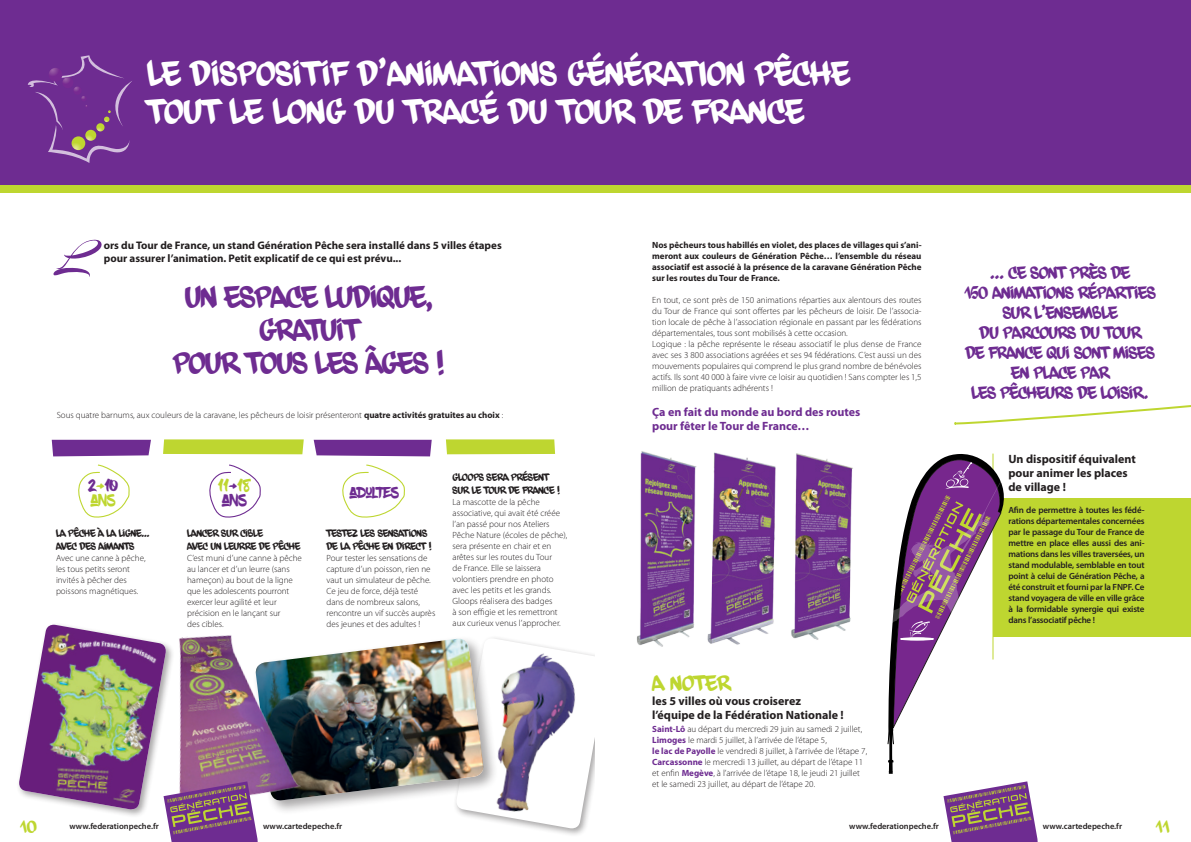
<style>
.page{position:relative;width:1191px;height:842px;background:#fff}
.page>*{position:absolute;margin:0;border:0;box-sizing:border-box;transform-origin:0 0}
.t1{font:50px "Arizonia";color:#6e2c91}
.t2{font:39.5px/38px "dfd Chasquilla";letter-spacing:.025em;color:#fff}
.t3{font:35px/33px "dfd Chasquilla";color:#6e2c91;text-align:center}
.t4{font:25px "dfd Chasquilla";letter-spacing:.025em;color:#bed630}
.t5{font:20px/20px "dfd Chasquilla";color:#6e2c91;text-align:center}
.t6{font:20px "dfd Chasquilla";color:#bed630}
.t7{font:17px "Blow Brush";color:#bed630}
.t8{font:17px "Blow Brush";color:#6e2c91}
.t9{font:16px "Blow Brush";letter-spacing:-.05em;color:#6e2c91}
.t10{font:16px "Blow Brush";color:#bed630}
.t11{font:12px/13px "dfd Chasquilla";color:#231f20}
.t12{font:700 12px/14px "Myriad Pro";color:#231f20}
.t13{font:700 12px/14px "Myriad Pro";color:#6e2c91}
.t14{font:700 11px/13px "Myriad Pro";color:#231f20}
.t15{font:300 9px/11px "Myriad Pro";color:#231f20}
.t16{font:600 9px/11px "Myriad Pro";letter-spacing:-.02em;color:#231f20;text-align:justify}
.t17{font:700 9px/11px "Myriad Pro";color:#231f20;text-align:justify}
.t18{font:600 8.5px "Myriad Pro";color:#231f20}
.s1{font-weight:700}
.s2{font-size:12px;color:#bed630}
.s3{font-size:12px;color:#6e2c91}
.s4{font-weight:700;color:#6e2c91}
</style>
<div class="page">
<div style="left:0;top:0;width:595px;height:193px;background:#bed630"></div>
<div style="left:595px;top:0;width:596px;height:193px;background:#bed630"></div>
<div style="left:0;top:0;width:595px;height:184px;background:#6e2c91"></div>
<div style="left:595px;top:0;width:596px;height:184px;background:#6e2c91"></div>
<svg style="left:163px;top:439px;width:141px;height:15px"></svg>
<svg style="left:446px;top:439px;width:109px;height:15px"></svg>
<div style="left:52px;top:440px;width:99px;height:16px;background:#6e2c91"></div>
<div style="left:314px;top:440px;width:118px;height:16px;background:#6e2c91"></div>
<svg style="left:27px;top:55px;width:105px;height:108px"></svg>
<svg style="left:78px;top:464px;width:51px;height:54px"></svg>
<svg style="left:209px;top:464px;width:51px;height:54px"></svg>
<svg style="left:342px;top:464px;width:62px;height:54px"></svg>
<svg style="left:954px;top:405px;width:237px;height:20px"></svg>
<div style="left:993px;top:498px;width:198px;height:138px;background:#bed630"></div>
<img style="left:637px;top:451px;width:216px;height:196px">
<svg style="left:887px;top:453px;width:123px;height:321px"></svg>
<img style="left:18px;top:624px;width:577px;height:218px">
<div style="left:226px;top:832px;width:26px;height:10px;background:#6e2c91"></div>
<svg style="left:943px;top:781px;width:94px;height:61px"></svg>
<div style="left:1006px;top:832px;width:26px;height:10px;background:#6e2c91"></div>
<h2 class="t2" style="left:147px;top:53px;width:703px">LE DISPOSITIF D’ANIMATIONS GÉNÉRATION PÊCHE<br>TOUT LE LONG DU TRACÉ DU TOUR DE FRANCE</h2>
<h1 class="t1" style="left:53px;top:228px;width:38px">L</h1>
<p class="t17" style="left:652px;top:239px;width:271px">Nos pêcheurs tous habillés en violet, des places de villages qui s’ani&shy;meront aux couleurs de Génération Pêche… l’ensemble du réseau associatif est associé à la présence de la caravane Génération Pêche sur les routes du Tour de France.</p>
<p class="t15" style="left:652px;top:294px;width:271px">En tout, ce sont près de 150 animations réparties aux alentours des routes du Tour de France qui sont offertes par les pêcheurs de loisir. De l’associa&shy;tion locale de pêche à l’association régionale en passant par les fédérations départementales, tous sont mobilisés à cette occasion.<br>Logique : la pêche représente le réseau associatif le plus dense de France avec ses 3 800 associations agréées et ses 94 fédérations. C’est aussi un des mouvements populaires qui comprend le plus grand nombre de bénévoles actifs. Ils sont 40 000 à faire vivre ce loisir au quotidien ! Sans compter les 1,5 million de pratiquants adhérents !</p>
<h3 class="t13" style="left:652px;top:405px;width:210px">Ça en fait du monde au bord des routes pour fêter le Tour de France…</h3>
<p class="t14" style="left:104px;top:239px;width:399px">ors du Tour de France, un stand Génération Pêche sera installé dans 5 villes étapes pour assurer l’animation. Petit explicatif de ce qui est prévu...</p>
<h3 class="t3" style="left:173px;top:279px;width:273px">UN ESPACE LUDIQUE,<br>GRATUIT<br>POUR TOUS LES ÂGES !</h3>
<p class="t15" style="left:57px;top:410px;width:448px">Sous quatre barnums, aux couleurs de la caravane, les pêcheurs de loisir présenteront <span class="s1">quatre activités gratuites au choix</span> :</p>
<h3 class="t9" style="left:88px;top:476px;width:31px">2<span class="s2">&gt;</span>10</h3>
<h3 class="t7" style="left:90px;top:490px;width:27px">ANS</h3>
<h3 class="t11" style="left:56px;top:526px;width:95px">LA PÊCHE À LA LIGNE…<br>AVEC DES AIMANTS</h3>
<p class="t15" style="left:56px;top:553px;width:91px">Avec une canne à pêche, les tous petits seront invités à pêcher des poissons magnétiques.</p>
<h3 class="t10" style="left:218px;top:476px;width:34px">11<span class="s3">&gt;</span>18</h3>
<h3 class="t8" style="left:222px;top:490px;width:27px">ANS</h3>
<h3 class="t11" style="left:187px;top:526px;width:114px">LANCER SUR CIBLE<br>AVEC UN LEURRE DE PÊCHE</h3>
<p class="t15" style="left:187px;top:553px;width:116px">C’est muni d’une canne à pêche au lancer et d’un leurre (sans hameçon) au bout de la ligne que les adolescents pourront exercer leur agilité et leur précision en le lançant sur<br>des cibles.</p>
<h3 class="t9" style="left:349px;top:483px;width:51px">ADULTES</h3>
<h3 class="t11" style="left:326px;top:526px;width:107px">TESTEZ LES SENSATIONS<br>DE LA PÊCHE EN DIRECT !</h3>
<p class="t15" style="left:326px;top:553px;width:110px">Pour tester les sensations de capture d’un poisson, rien ne vaut un simulateur de pêche.<br>Ce jeu de force, déjà testé dans de nombreux salons, rencontre un vif succès auprès des jeunes et des adultes !</p>
<h3 class="t11" style="left:452px;top:471px;width:109px">GLOOPS SERA PRÉSENT<br>SUR LE TOUR DE FRANCE !</h3>
<p class="t15" style="left:452px;top:497px;width:116px">La mascotte de la pêche associative, qui avait été créée l’an passé pour nos Ateliers<br>Pêche Nature (écoles de pêche), sera présente en chair et en arêtes sur les routes du Tour<br>de France. Elle se laissera volontiers prendre en photo avec les petits et les grands.<br>Gloops réalisera des badges<br>à son effigie et les remettront aux curieux venus l’approcher.</p>
<h3 class="t4" style="left:652px;top:670px;width:79px">A NOTER</h3>
<h3 class="t12" style="left:652px;top:694px;width:193px">les 5 villes où vous croiserez l’équipe de la Fédération Nationale !</h3>
<p class="t15" style="left:652px;top:724px;width:216px"><span class="s4">Saint-Lô</span> au départ du mercredi 29 juin au samedi 2 juillet, <span class="s4">Limoges</span> le mardi 5 juillet, à l’arrivée de l’étape 5,<br><span class="s4">le lac de Payolle</span> le vendredi 8 juillet, à l’arrivée de l’étape 7, <span class="s4">Carcassonne</span> le mercredi 13 juillet, au départ de l’étape 11 et enfin <span class="s4">Megève</span>, à l’arrivée de l’étape 18, le jeudi 21 juillet et le samedi 23 juillet, au départ de l’étape 20.</p>
<h3 class="t5" style="left:964px;top:261px;width:192px">... CE SONT PRÈS DE<br>150 ANIMATIONS RÉPARTIES<br>SUR L’ENSEMBLE<br>DU PARCOURS DU TOUR<br>DE FRANCE QUI SONT MISES<br>EN PLACE PAR<br>LES PÊCHEURS DE LOISIR.</h3>
<h3 class="t12" style="left:1008px;top:452px;width:129px">Un dispositif équivalent pour animer les places de village !</h3>
<p class="t16" style="left:1008px;top:504px;width:138px">Afin de permettre à toutes les fédé&shy;rations départementales concernées par le passage du Tour de France de mettre en place elles aussi des ani&shy;mations dans les villes traversées, un stand modulable, semblable en tout point à celui de Génération Pêche, a été construit et fourni par la FNPF. Ce stand voyagera de ville en ville grâce à la formidable synergie qui existe dans l’associatif pêche !</p>
<h3 class="t6" style="left:20px;top:816px;width:18px">10</h3>
<h3 class="t6" style="left:1155px;top:816px;width:15px">11</h3>
<p class="t18" style="left:69px;top:822px;width:91px">www.federationpeche.fr</p>
<p class="t18" style="left:263px;top:822px;width:81px">www.cartedepeche.fr</p>
<p class="t18" style="left:849px;top:822px;width:91px">www.federationpeche.fr</p>
<p class="t18" style="left:1043px;top:822px;width:81px">www.cartedepeche.fr</p>
</div>
